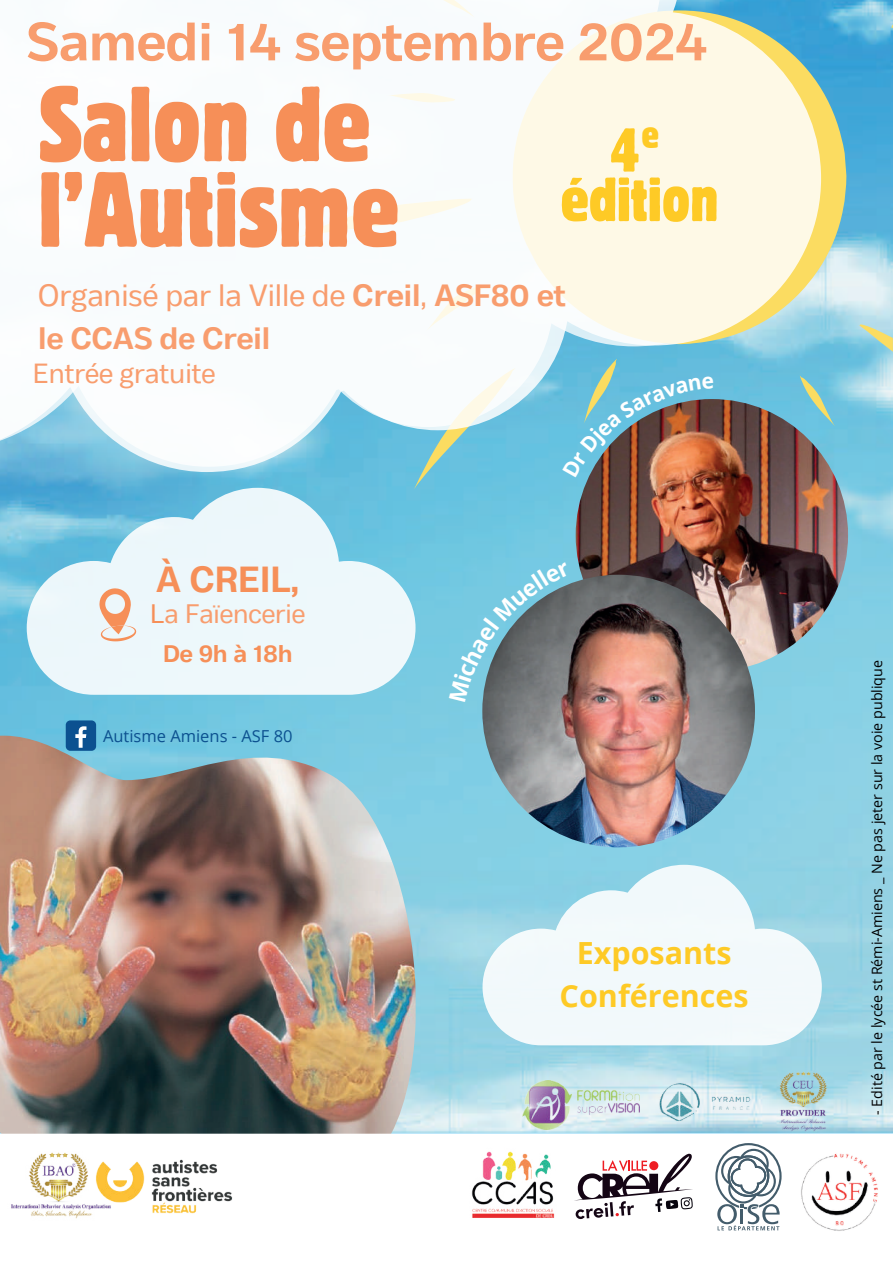
<style>
.page{position:relative;width:893px;height:1263px;background:#fff}
.page>*{position:absolute;margin:0;border:0;box-sizing:border-box;transform-origin:0 0}
.t1{font:condensed 105.6px/85.5px "Block BE";color:#f68f58}
.t2{font:condensed 61.65px/49.5px "Block BE";color:#feca26;text-align:center}
.t3{font:700 53.55px "Body Text";color:#f89d6e}
.t4{font:condensed 38.1px "Block BE";color:#feca26}
.t5{font:700 36.3px "Body Text";color:#f68f58}
.t6{font:700 30.75px/42.8px "Body Text";color:#f89d6e}
.t7{font:700 30.45px/42.5px "Open Sans";color:#feca26;text-align:center}
.t8{font:27.75px "Body Text";color:#f89d6e}
.t9{font:26.7px "Body Text";color:#f89d6e}
.t10{font:700 24px "Body Text";color:#f68f58}
.t11{font:16.5px "Open Sans";color:#0c5190}
.t12{font:14.25px "Open Sans";color:#000001}
.s1{font-weight:400}
.s2{color:#f68f58}
</style>
<div class="page">
<img style="left:0;top:0;width:893px;height:1132px">
<img style="left:0;top:736px;width:416px;height:398px">
<svg style="left:27px;top:488px;width:386px;height:207px;background:#c9e8f3"></svg>
<svg style="left:821px;top:6px;width:25px;height:338px;background:#a6cab3"></svg>
<svg style="left:859px;top:324px;width:34px;height:86px;background:#a9d6da"></svg>
<svg style="left:891px;top:0;width:2px;height:28px"></svg>
<svg style="left:821px;top:375px;width:14px;height:51px"></svg>
<svg style="left:0;top:0;width:821px;height:472px"></svg>
<img style="left:576px;top:399px;width:272px;height:272px;border-radius:136px">
<img style="left:482px;top:575px;width:273px;height:272px;border-radius:136px">
<svg style="left:482px;top:865px;width:340px;height:180px;fill:#f2f9fb"></svg>
<div style="left:66px;top:720px;width:30px;height:31px;background:#0c5190;border-radius:5px"></div>
<svg style="left:75px;top:726px;width:11px;height:22px"></svg>
<img style="left:164px;top:1159px;width:69px;height:55px">
<img style="left:0;top:1128px;width:164px;height:91px">
<svg style="left:99px;top:587px;width:37px;height:54px;background:#f0cebb"></svg>
<img style="left:652px;top:1075px;width:84px;height:53px">
<img style="left:522px;top:1081px;width:118px;height:48px">
<img style="left:736px;top:1054px;width:133px;height:80px">
<img style="left:769px;top:1122px;width:124px;height:109px">
<img style="left:471px;top:1151px;width:84px;height:67px">
<svg style="left:574px;top:1154px;width:119px;height:65px"></svg>
<svg style="left:715px;top:1143px;width:67px;height:87px"></svg>
<hr style="left:740px;top:1209px;width:3px;height:15px;background:#435c6b">
<img style="left:413px;top:359px;width:336px;height:343px">
<h3 class="t3" style="left:27px;top:7px;width:682px">Samedi 14 septembre 2024</h3>
<h1 class="t1" style="left:38px;top:79px;width:362px">Salon de l’Autisme</h1>
<h3 class="t4" style="left:641px;top:113px;width:19px">e</h3>
<h2 class="t2" style="left:560px;top:124px;width:160px">4 édition</h2>
<h3 class="t6" style="left:38px;top:275px;width:529px"><span class="s1">Organisé par la Ville de</span> Creil<span class="s1">,</span> ASF80 et le CCAS de Creil</h3>
<h3 class="t8" style="left:33px;top:356px;width:184px">Entrée gratuite</h3>
<h3 class="t5" style="left:156px;top:556px;width:145px">À CREIL,</h3>
<h3 class="t9" style="left:150px;top:597px;width:157px"><span class="s2">L</span>a Faïencerie</h3>
<h3 class="t10" style="left:163px;top:638px;width:131px">De 9h à 18h</h3>
<p class="t11" style="left:103px;top:724px;width:191px">Autisme Amiens - ASF 80</p>
<h3 class="t7" style="left:560px;top:931px;width:191px">Exposants<br>Conférences</h3>
<p class="t12" style="left:867px;top:1115px;width:456px;rotate:-90deg">- Edité par le lycée st Rémi-Amiens _ Ne pas jeter sur la voie publique</p>
</div>
